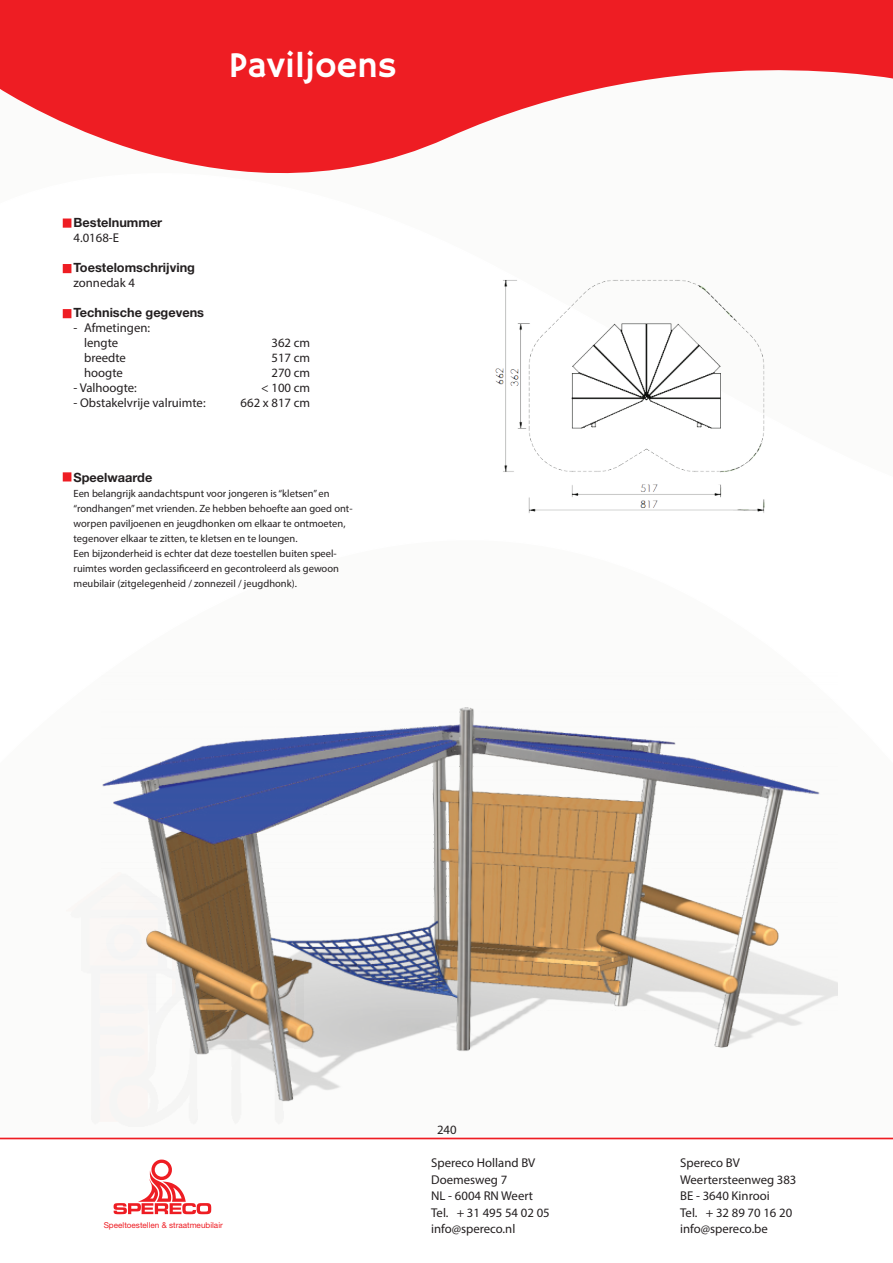
<style>
.page{position:relative;width:893px;height:1263px;background:#fff}
.page>*{position:absolute;margin:0;border:0;box-sizing:border-box;transform-origin:0 0}
.t1{font:36px "Hammersmith One";color:#fff}
.t2{font:12.75px/15px "Myriad Pro";color:#231f20}
.t3{font:700 12.75px "Helvetica Neue LT Std";color:#231f20}
.t4{font:10.5px/15px "Myriad Pro";color:#231f20}
.t5{font:8.1px "Helvetica Neue LT Std";color:#ee1d23}
</style>
<div class="page">
<svg style="left:114px;top:1159px;width:97px;height:55px"></svg>
<hr style="left:0;top:1137px;width:893px;height:2px;background:#ee1d23">
<svg style="left:0;top:0;width:893px;height:228px;fill:#ee1d23"></svg>
<svg style="left:63px;top:218px;width:8px;height:10px"></svg>
<div style="left:63px;top:264px;width:8px;height:9px;background:#ee1d23"></div>
<div style="left:63px;top:309px;width:8px;height:9px;background:#ee1d23;border:2px solid #ee1d23"></div>
<div style="left:63px;top:472px;width:8px;height:9px;background:#ee1d23;border:2px solid #ee1d23"></div>
<img style="left:101px;top:707px;width:737px;height:400px">
<img style="left:495px;top:280px;width:270px;height:233px">
<h1 class="t1" style="left:228px;top:46px;width:170px">Paviljoens</h1>
<p class="t3" style="left:74px;top:215px;width:90px">Bestelnummer</p>
<p class="t2" style="left:74px;top:230px;width:47px">4.0168-E</p>
<p class="t3" style="left:74px;top:260px;width:123px">Toestelomschrijving</p>
<p class="t2" style="left:74px;top:275px;width:63px">zonnedak 4</p>
<p class="t3" style="left:74px;top:304px;width:132px">Technische gegevens</p>
<p class="t2" style="left:84px;top:320px;width:67px;text-indent:-11px">- Afmetingen: lengte</p>
<p class="t2" style="left:272px;top:335px;width:40px">362 cm</p>
<p class="t2" style="left:84px;top:350px;width:43px">breedte</p>
<p class="t2" style="left:272px;top:350px;width:40px">517 cm</p>
<p class="t2" style="left:84px;top:365px;width:40px">hoogte</p>
<p class="t2" style="left:272px;top:365px;width:40px">270 cm</p>
<p class="t2" style="left:74px;top:380px;width:65px">- Valhoogte:</p>
<p class="t2" style="left:261px;top:380px;width:50px">&lt; 100 cm</p>
<p class="t2" style="left:74px;top:395px;width:134px">- Obstakelvrije valruimte:</p>
<p class="t2" style="left:241px;top:395px;width:71px">662 x 817 cm</p>
<p class="t3" style="left:74px;top:470px;width:80px">Speelwaarde</p>
<p class="t4" style="left:74px;top:486px;width:280px">Een belangrijk aandachtspunt voor jongeren is “kletsen” en “rondhangen” met vrienden. Ze hebben behoefte aan goed ont&shy;worpen paviljoenen en jeugdhonken om elkaar te ontmoeten, tegenover elkaar te zitten, te kletsen en te loungen.<br>Een bijzonderheid is echter dat deze toestellen buiten speel&shy;ruimtes worden geclassificeerd en gecontroleerd als gewoon meubilair (zitgelegenheid / zonnezeil / jeugdhonk).</p>
<p class="t5" style="left:104px;top:1220px;width:121px">Speeltoestellen &amp; straatmeubilair</p>
<p class="t2" style="left:437px;top:1122px;width:21px">240</p>
<p class="t2" style="left:431px;top:1155px;width:106px">Spereco Holland BV</p>
<p class="t2" style="left:680px;top:1155px;width:61px">Spereco BV</p>
<p class="t2" style="left:431px;top:1172px;width:78px">Doemesweg 7</p>
<p class="t2" style="left:680px;top:1172px;width:118px">Weertersteenweg 383</p>
<p class="t2" style="left:431px;top:1188px;width:103px">NL - 6004 RN Weert</p>
<p class="t2" style="left:680px;top:1188px;width:91px">BE - 3640 Kinrooi</p>
<p class="t2" style="left:431px;top:1205px;width:120px">Tel. + 31 495 54 02 05</p>
<p class="t2" style="left:680px;top:1205px;width:114px">Tel. + 32 89 70 16 20</p>
<p class="t2" style="left:431px;top:1221px;width:86px">info@spereco.nl</p>
<p class="t2" style="left:680px;top:1221px;width:89px">info@spereco.be</p>
</div>
